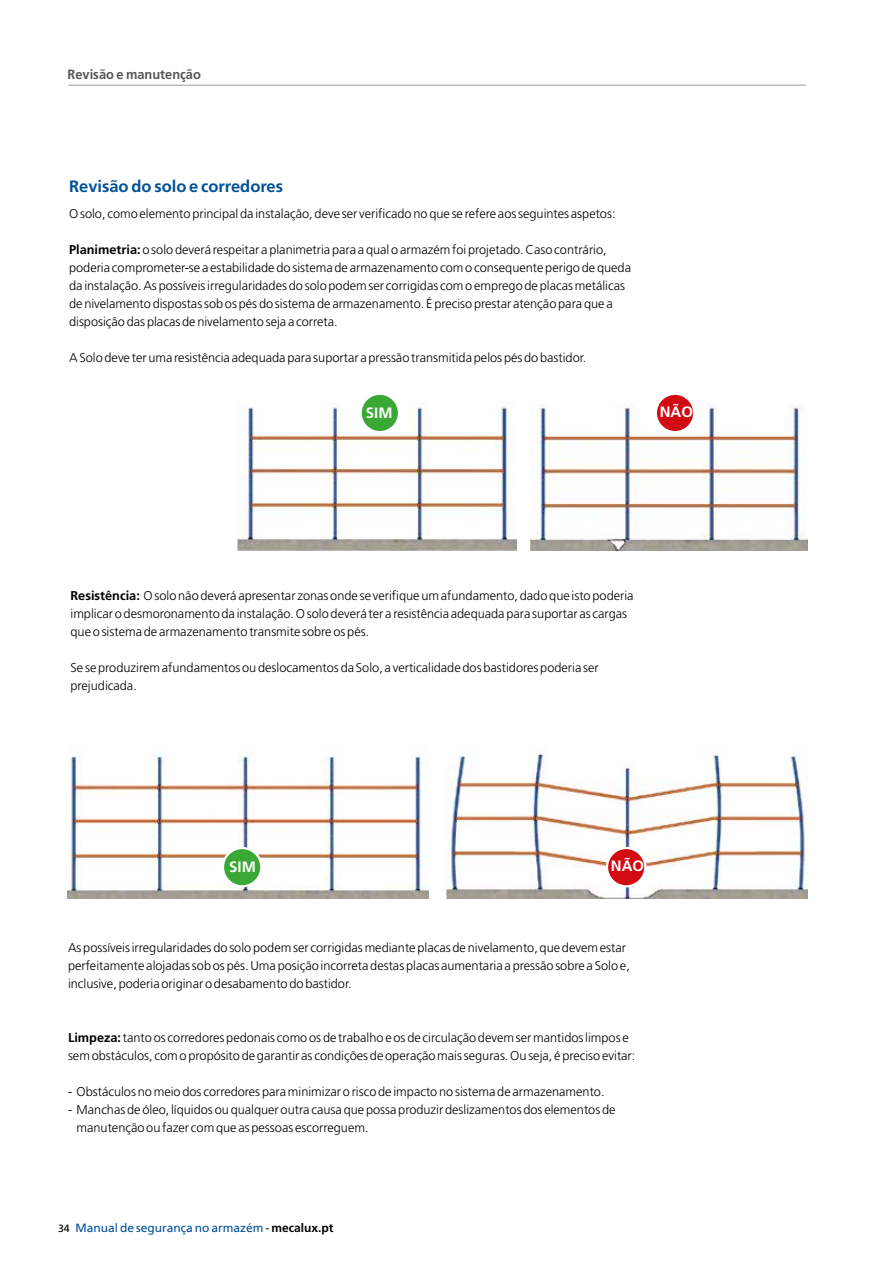
<style>
.page{position:relative;width:893px;height:1263px;background:#fff}
.page>*{position:absolute;margin:0;border:0;box-sizing:border-box;transform-origin:0 0}
.t1{font:700 16.5px "Frutiger LT Std";color:#005098}
.t2{font:700 15px "Frutiger LT Std";color:#fff}
.t3{font:700 13.5px "Frutiger LT Std";color:#575756;scale:.95 1}
.t4{font:300 12.75px/18px "Frutiger LT Std";color:#000}
.t5{font:12px "Frutiger LT Std";color:#005098}
.s1{font-weight:700}
.s2{font-size:10.5px;color:#000}
.s3{color:#000}
.s4{font-weight:700;color:#000}
</style>
<div class="page">
<hr style="left:68px;top:85px;width:738px;height:1px;background:#9d9d9c">
<img style="left:68px;top:747px;width:361px;height:152px">
<img style="left:447px;top:746px;width:361px;height:153px">
<img style="left:238px;top:402px;width:279px;height:148px">
<img style="left:531px;top:405px;width:277px;height:145px">
<div style="left:361px;top:394px;width:38px;height:38px;background:#3aa835;border-radius:50%"></div>
<div style="left:360px;top:393px;width:40px;height:40px;border:2px solid #fff;border-radius:50%"></div>
<div style="left:223px;top:848px;width:38px;height:38px;background:#3aa835;border-radius:50%"></div>
<div style="left:222px;top:847px;width:40px;height:40px;border:2px solid #fff;border-radius:50%"></div>
<div style="left:656px;top:394px;width:38px;height:38px;background:#d20a11;border-radius:50%"></div>
<div style="left:655px;top:393px;width:40px;height:40px;border:2px solid #fff;border-radius:50%"></div>
<div style="left:607px;top:848px;width:38px;height:38px;background:#d20a11;border-radius:50%"></div>
<div style="left:606px;top:847px;width:40px;height:40px;border:2px solid #fff;border-radius:50%"></div>
<p class="t3" style="left:68px;top:66px;width:142px">Revisão e manutenção</p>
<p class="t1" style="left:69px;top:176px;width:215px">Revisão do solo e corredores</p>
<p class="t4" style="left:69px;top:205px;width:548px">O solo, como elemento principal da instalação, deve ser verificado no que se refere aos seguintes aspetos:</p>
<p class="t4" style="left:69px;top:241px;width:563px"><span class="s1">Planimetria:</span> o solo deverá respeitar a planimetria para a qual o armazém foi projetado. Caso contrário, poderia comprometer-se a estabilidade do sistema de armazenamento com o consequente perigo de queda da instalação. As possíveis irregularidades do solo podem ser corrigidas com o emprego de placas metálicas de nivelamento dispostas sob os pés do sistema de armazenamento. É preciso prestar atenção para que a disposição das placas de nivelamento seja a correta.</p>
<p class="t4" style="left:69px;top:349px;width:519px">A Solo deve ter uma resistência adequada para suportar a pressão transmitida pelos pés do bastidor.</p>
<p class="t2" style="left:366px;top:404px;width:28px">SIM</p>
<p class="t2" style="left:660px;top:403px;width:35px">NÃO</p>
<p class="t4" style="left:71px;top:587px;width:565px"><span class="s1">Resistência:</span> O solo não deverá apresentar zonas onde se verifique um afundamento, dado que isto poderia implicar o desmoronamento da instalação. O solo deverá ter a resistência adequada para suportar as cargas que o sistema de armazenamento transmite sobre os pés.</p>
<p class="t4" style="left:71px;top:659px;width:530px">Se se produzirem afundamentos ou deslocamentos da Solo, a verticalidade dos bastidores poderia ser prejudicada.</p>
<p class="t2" style="left:229px;top:858px;width:28px">SIM</p>
<p class="t2" style="left:611px;top:857px;width:35px">NÃO</p>
<p class="t4" style="left:68px;top:939px;width:563px">As possíveis irregularidades do solo podem ser corrigidas mediante placas de nivelamento, que devem estar perfeitamente alojadas sob os pés. Uma posição incorreta destas placas aumentaria a pressão sobre a Solo e, inclusive, poderia originar o desabamento do bastidor.</p>
<p class="t4" style="left:68px;top:1029px;width:569px"><span class="s1">Limpeza:</span> tanto os corredores pedonais como os de trabalho e os de circulação devem ser mantidos limpos e sem obstáculos, com o propósito de garantir as condições de operação mais seguras. Ou seja, é preciso evitar:</p>
<p class="t4" style="left:68px;top:1083px;width:538px">- Obstáculos no meio dos corredores para minimizar o risco de impacto no sistema de armazenamento.</p>
<p class="t4" style="left:77px;top:1101px;width:540px;text-indent:-9px">- Manchas de óleo, líquidos ou qualquer outra causa que possa produzir deslizamentos dos elementos de manutenção ou fazer com que as pessoas escorreguem.</p>
<p class="t5" style="left:58px;top:1221px;width:277px"><span class="s2">34</span> Manual de segurança no armazém <span class="s3">-</span> <span class="s4">mecalux.pt</span></p>
</div>
